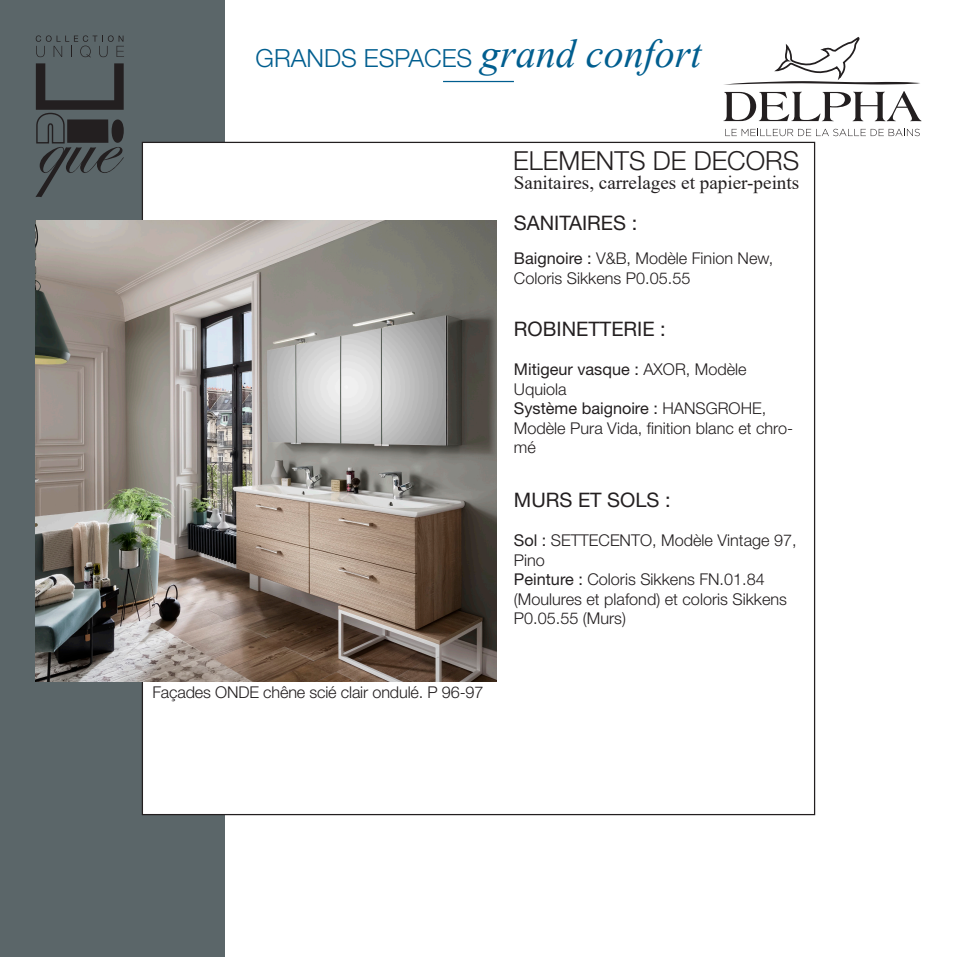
<style>
.page{position:relative;width:957px;height:957px;background:#fff}
.page>*{position:absolute;margin:0;border:0;box-sizing:border-box;transform-origin:0 0}
.t1{font:300 26.25px "Helvetica Neue LT Std";color:#231f20}
.t2{font:300 25px "Helvetica Neue LT Std";color:#005e8f}
.TITRE{font:20px "Helvetica Neue LT Std";color:#231f20}
.t3{font:19.12px "Times New Roman";color:#231f20}
.Regular{font:300 16.25px/19.5px "Helvetica Neue LT Std";color:#231f20}
.Paragraphe{font:300 16.25px "Helvetica Neue LT Std";letter-spacing:-.01em;color:#231f20}
.s1{font-family:"Times New Roman";font-weight:400;font-style:italic;font-size:40px}
.s2{font-weight:400}
</style>
<div class="page">
<div style="left:0;top:0;width:224px;height:957px;background:#5b6669"></div>
<svg style="left:35px;top:63px;width:89px;height:134px"></svg>
<svg style="left:36px;top:35px;width:88px;height:22px"></svg>
<div style="left:142px;top:142px;width:672px;height:672px;background:#fff"></div>
<hr style="left:443px;top:81px;width:71px;height:1px;background:#005e8f">
<svg style="left:724px;top:38px;width:196px;height:47px"></svg>
<svg style="left:723px;top:91px;width:198px;height:30px"></svg>
<svg style="left:725px;top:129px;width:195px;height:7px"></svg>
<img style="left:35px;top:221px;width:461px;height:460px">
<h2 class="t2" style="left:255px;top:43px;width:447px">GRANDS ESPACES <span class="s1">grand confort</span></h2>
<h1 class="t1" style="left:513px;top:145px;width:287px">ELEMENTS DE DECORS</h1>
<p class="t3" style="left:514px;top:169px;width:287px">Sanitaires, carrelages et papier-peints</p>
<p class="Paragraphe" style="left:152px;top:682px;width:332px">Façades ONDE chêne scié clair ondulé. P 96-97</p>
<p class="TITRE" style="left:514px;top:210px;width:125px">SANITAIRES :</p>
<p class="Regular" style="left:514px;top:248px;width:261px"><span class="s2">Baignoire :</span> V&amp;B, Modèle Finion New,<br>Coloris Sikkens P0.05.55</p>
<p class="TITRE" style="left:514px;top:317px;width:153px">ROBINETTERIE :</p>
<p class="Regular" style="left:514px;top:359px;width:234px"><span class="s2">Mitigeur vasque :</span> AXOR, Modèle<br>Uquiola</p>
<p class="Regular" style="left:514px;top:398px;width:281px"><span class="s2">Système baignoire :</span> HANSGROHE,<br>Modèle Pura Vida, finition blanc et chro&shy;mé</p>
<p class="TITRE" style="left:514px;top:488px;width:158px">MURS ET SOLS :</p>
<p class="Regular" style="left:514px;top:530px;width:284px"><span class="s2">Sol :</span> SETTECENTO, Modèle Vintage 97,<br>Pino</p>
<p class="Regular" style="left:514px;top:569px;width:274px"><span class="s2">Peinture :</span> Coloris Sikkens FN.01.84 (Moulures et plafond) et coloris Sikkens<br>P0.05.55 (Murs)</p>
</div>
